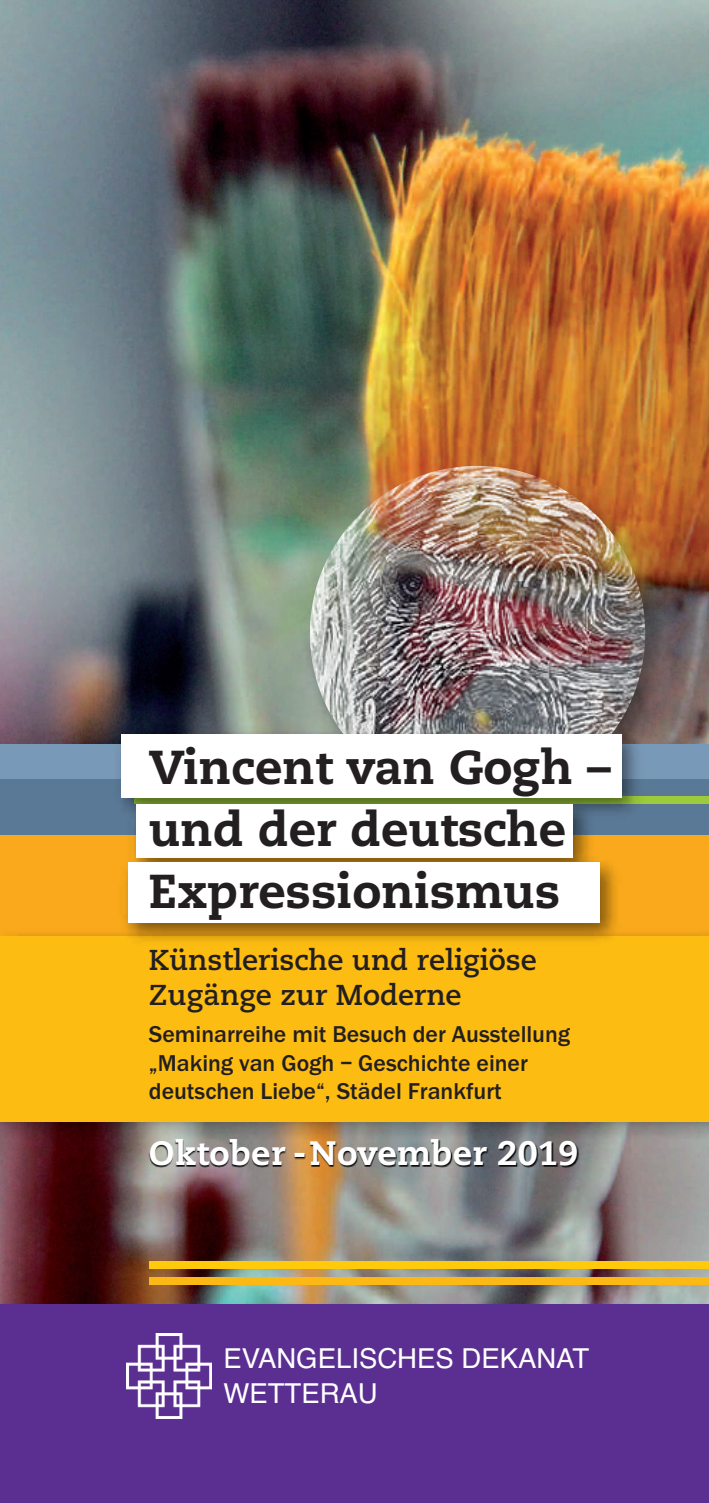
<style>
.page{position:relative;width:709px;height:1503px;background:#fff}
.page>*{position:absolute;margin:0;border:0;box-sizing:border-box;transform-origin:0 0}
.t1{font:800 47.5px/62px "Caecilia";color:#231f20}
.t2{font:800 33.75px "Caecilia";letter-spacing:.01em;color:#fff}
.t3{font:700 28.75px/35.2px "Caecilia";color:#231f20}
.t4{font:27.5px/35px "Helvetica";color:#fff}
.t5{font:500 23.75px/28.5px "Franklin Gothic";color:#231f20}
</style>
<div class="page">
<img style="left:0;top:0;width:709px;height:1304px">
<img style="left:298px;top:456px;width:378px;height:288px">
<img style="left:310px;top:466px;width:335px;height:335px;border-radius:50%">
<div style="left:0;top:801px;width:709px;height:209px;background:#f9a91b"></div>
<div style="left:0;top:774px;width:709px;height:60px;background:#5a7996"></div>
<div style="left:0;top:744px;width:709px;height:35px;background:#7999b8"></div>
<div style="left:0;top:1304px;width:709px;height:198px;background:#5b2e91"></div>
<img style="left:126px;top:1333px;width:85px;height:85px">
<div style="left:134px;top:796px;width:575px;height:7px;background:#9ccb3b"></div>
<img style="left:139px;top:1148px;width:570px;height:156px">
<div style="left:149px;top:1261px;width:560px;height:8px;background:#feca0a"></div>
<div style="left:149px;top:1277px;width:560px;height:7px;background:#fcb814"></div>
<img style="left:0;top:933px;width:709px;height:215px">
<div style="left:0;top:936px;width:709px;height:186px;background:#fdbc12"></div>
<img style="left:107px;top:720px;width:543px;height:93px">
<div style="left:121px;top:734px;width:500px;height:64px;background:#fff"></div>
<img style="left:122px;top:798px;width:480px;height:51px">
<div style="left:136px;top:804px;width:437px;height:53px;background:#fff"></div>
<img style="left:114px;top:849px;width:514px;height:92px">
<div style="left:128px;top:862px;width:471px;height:61px;background:#fff"></div>
<h1 class="t1" style="left:149px;top:740px;width:463px">Vincent van Gogh – und der deutsche<br>Expressionismus</h1>
<p class="t3" style="left:149px;top:945px;width:389px">Künstlerische und religiöse<br>Zugänge zur Moderne</p>
<p class="t5" style="left:149px;top:1019px;width:423px">Seminarreihe mit Besuch der Ausstellung „Making van Gogh – Geschichte einer deutschen Liebe“, Städel Frankfurt</p>
<h2 class="t2" style="left:149px;top:1139px;width:431px">Oktober -November 2019</h2>
<p class="t4" style="left:223px;top:1341px;width:367px">EVANGELISCHES DEKANAT<br>WETTERAU</p>
</div>
